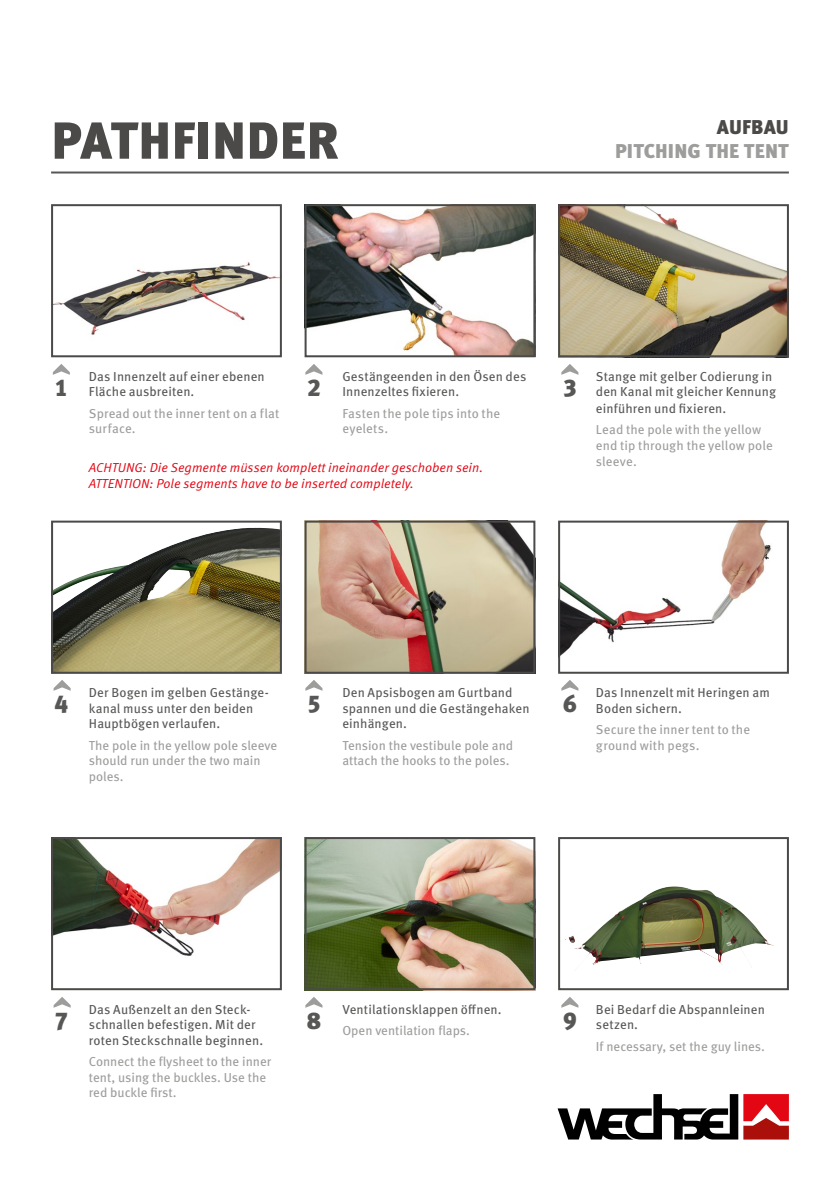
<style>
.page{position:relative;width:840px;height:1191px;background:#fff}
.page>*{position:absolute;margin:0;border:0;box-sizing:border-box;transform-origin:0 0}
.t1{font:900 52px "Meta Pro";letter-spacing:.01em;color:#4b4a49}
.t2{font:900 24px "Meta Pro";color:#575756}
.t3{font:900 20px "Meta Pro";letter-spacing:.01em;color:#9d9d9c}
.t4{font:900 20px "Meta Pro";letter-spacing:.005em;color:#4b4a49}
.t5{font:13px/15.6px "Meta Pro";letter-spacing:.01em;color:#575756}
.t6{font:13px/15.6px "Meta Pro";color:#9d9d9c}
.t7{font:13px/15.6px "Meta Pro Norm Ita";color:#e30613}
</style>
<div class="page">
<svg style="left:743px;top:1094px;width:45px;height:45px;background:#d4353a"></svg>
<svg style="left:557px;top:1094px;width:180px;height:45px"></svg>
<img style="left:54px;top:262px;width:225px;height:73px">
<div style="left:51px;top:204px;width:231px;height:153px;border:2px solid #4b4a49"></div>
<img style="left:54px;top:840px;width:225px;height:116px">
<div style="left:51px;top:837px;width:231px;height:153px;border:2px solid #4b4a49"></div>
<svg style="left:54px;top:527px;width:225px;height:144px"></svg>
<img style="left:128px;top:528px;width:126px;height:37px">
<div style="left:51px;top:520px;width:231px;height:154px;border:2px solid #4b4a49"></div>
<img style="left:307px;top:207px;width:225px;height:147px">
<div style="left:304px;top:204px;width:231px;height:153px;border:2px solid #4b4a49"></div>
<img style="left:307px;top:840px;width:225px;height:147px">
<div style="left:304px;top:837px;width:231px;height:153px;border:2px solid #4b4a49"></div>
<svg style="left:560px;top:840px;width:214px;height:147px"></svg>
<img style="left:560px;top:886px;width:109px;height:69px">
<div style="left:557px;top:837px;width:231px;height:153px;border:2px solid #4b4a49"></div>
<img style="left:307px;top:523px;width:225px;height:148px">
<div style="left:304px;top:520px;width:231px;height:154px;border:2px solid #4b4a49"></div>
<img style="left:560px;top:207px;width:225px;height:147px">
<div style="left:557px;top:204px;width:231px;height:153px;border:2px solid #4b4a49"></div>
<img style="left:560px;top:523px;width:211px;height:148px">
<div style="left:557px;top:520px;width:231px;height:154px;border:2px solid #4b4a49"></div>
<hr style="left:51px;top:171px;width:737px;height:2px;background:#575756">
<svg style="left:54px;top:997px;width:17px;height:10px"></svg>
<svg style="left:54px;top:680px;width:17px;height:11px"></svg>
<svg style="left:53px;top:364px;width:17px;height:11px"></svg>
<svg style="left:305px;top:997px;width:17px;height:10px"></svg>
<svg style="left:305px;top:680px;width:17px;height:11px"></svg>
<svg style="left:305px;top:364px;width:17px;height:11px"></svg>
<svg style="left:561px;top:680px;width:17px;height:11px"></svg>
<svg style="left:561px;top:997px;width:17px;height:10px"></svg>
<svg style="left:561px;top:364px;width:17px;height:11px"></svg>
<h1 class="t1" style="left:51px;top:99px;width:289px">PATHFINDER</h1>
<h3 class="t4" style="left:716px;top:111px;width:73px">AUFBAU</h3>
<h3 class="t3" style="left:614px;top:135px;width:175px">PITCHING THE TENT</h3>
<h2 class="t2" style="left:54px;top:369px;width:15px">1</h2>
<p class="t5" style="left:89px;top:367px;width:177px">Das Innenzelt auf einer ebenen<br>Fläche ausbreiten.</p>
<p class="t6" style="left:89px;top:404px;width:192px">Spread out the inner tent on a flat surface.</p>
<h2 class="t2" style="left:307px;top:369px;width:15px">2</h2>
<p class="t5" style="left:342px;top:367px;width:185px">Gestängeenden in den Ösen des<br>Innenzeltes fixieren.</p>
<p class="t6" style="left:342px;top:404px;width:159px">Fasten the pole tips into the eyelets.</p>
<p class="t7" style="left:89px;top:459px;width:395px">ACHTUNG: Die Segmente müssen komplett ineinander geschoben sein.<br>ATTENTION: Pole segments have to be inserted completely.</p>
<h2 class="t2" style="left:562px;top:369px;width:15px">3</h2>
<p class="t5" style="left:595px;top:367px;width:181px;line-height:16.2px">Stange mit gelber Codierung in den Kanal mit gleicher Kennung einführen und fixieren.</p>
<p class="t6" style="left:595px;top:421px;width:178px">Lead the pole with the yellow end tip through the yellow pole sleeve.</p>
<h2 class="t2" style="left:54px;top:684px;width:15px">4</h2>
<p class="t5" style="left:89px;top:684px;width:181px">Der Bogen im gelben Gestänge&shy;kanal muss unter den beiden<br>Hauptbögen verlaufen.</p>
<p class="t6" style="left:89px;top:736px;width:189px">The pole in the yellow pole sleeve should run under the two main poles.</p>
<h2 class="t2" style="left:307px;top:684px;width:15px">5</h2>
<p class="t5" style="left:342px;top:684px;width:188px">Den Apsisbogen am Gurtband spannen und die Gestängehaken einhängen.</p>
<p class="t6" style="left:342px;top:736px;width:172px">Tension the vestibule pole and attach the hooks to the poles.</p>
<h2 class="t2" style="left:562px;top:684px;width:15px">6</h2>
<p class="t5" style="left:595px;top:684px;width:175px">Das Innenzelt mit Heringen am<br>Boden sichern.</p>
<p class="t6" style="left:595px;top:721px;width:156px">Secure the inner tent to the ground with pegs.</p>
<h2 class="t2" style="left:54px;top:1001px;width:15px">7</h2>
<p class="t5" style="left:89px;top:1000px;width:176px">Das Außenzelt an den Steck&shy;schnallen befestigen. Mit der roten Steckschnalle beginnen.</p>
<p class="t6" style="left:89px;top:1053px;width:184px">Connect the flysheet to the inner tent, using the buckles. Use the red buckle first.</p>
<h2 class="t2" style="left:307px;top:1001px;width:15px">8</h2>
<p class="t5" style="left:342px;top:1000px;width:161px">Ventilationsklappen öffnen.</p>
<p class="t6" style="left:342px;top:1021px;width:129px">Open ventilation flaps.</p>
<h2 class="t2" style="left:562px;top:1001px;width:15px">9</h2>
<p class="t5" style="left:595px;top:1000px;width:170px">Bei Bedarf die Abspannleinen setzen.</p>
<p class="t6" style="left:595px;top:1037px;width:170px">If necessary, set the guy lines.</p>
</div>
